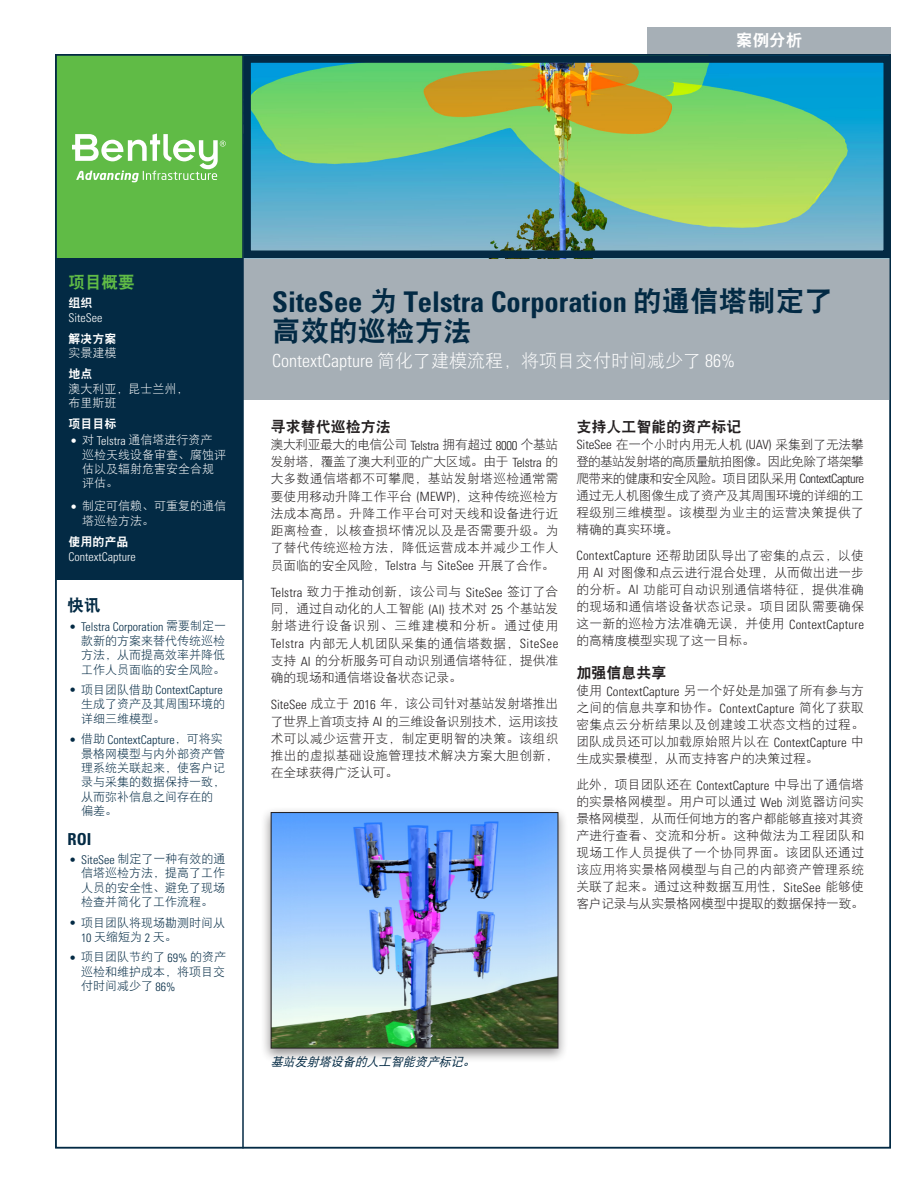
<style>
.page{position:relative;width:918px;height:1188px;background:#fff}
.page>*{position:absolute;margin:0;border:0;box-sizing:border-box;transform-origin:0 0}
.S__Title{font:700 condensed 28.5px/28.5px "Univers";color:#032a44}
.S__Title-2{font:18px "DF Hei W3";color:#fff}
.t1{font:16.5px "DF Hei W9";color:#fff}
.S__Sidebar_Header_G{font:16.5px "DF Hei W9";color:#60bb46}
.S__Sidebar_Header_B{font:700 condensed 16.5px "Univers";color:#032a44}
.S__Sidebar_Header_B-2{font:16.5px "DF Hei W9";color:#032a44}
.S__Body_Sub-Heads{font:15px "DF Hei W9";color:#231f20}
.S__Body_copy{font:12.75px/17.2px "DF Hei W3";letter-spacing:.015em;color:#231f20;text-align:justify}
.t2{font:12px/14.4px "DF Hei W3";color:#032a44;text-align:justify}
.S__Sidebar_body_Whi{font:12px/14.2px "DF Hei W3";color:#fff}
.S__Sidebar_body_Whi-2{font:300 condensed 12px "Univers LT Std";color:#fff}
.S__Sidebar_sub-head{font:12px "DF Hei W9";color:#fff}
.S__Image_captions{font:italic 12px "DF Hei W5";color:#032a44}
.s1{font-family:"Univers LT Std";font-weight:300;font-stretch:condensed}
.s2{font-family:"DF Hei W9";font-weight:400;font-stretch:normal}
</style>
<div class="page">
<div style="left:55px;top:55px;width:188px;height:204px;background:#60bb46"></div>
<svg style="left:72px;top:134px;width:154px;height:48px"></svg>
<div style="left:648px;top:27px;width:243px;height:27px;background:#a6afb6"></div>
<div style="left:244px;top:258px;width:647px;height:141px;background:#a6afb6"></div>
<img style="left:252px;top:64px;width:630px;height:185px">
<div style="left:243px;top:55px;width:648px;height:203px;border:8px solid #032a44"></div>
<hr style="left:242px;top:54px;width:2px;height:1094px;background:#032a44">
<div style="left:55px;top:258px;width:187px;height:322px;background:#032a44"></div>
<div style="left:261px;top:807px;width:307px;height:256px;background:#231f20;opacity:.5"></div>
<img style="left:270px;top:812px;width:289px;height:237px">
<p class="t1" style="left:736px;top:32px;width:67px">案例分析</p>
<p class="S__Sidebar_Header_G" style="left:69px;top:274px;width:67px">项目概要</p>
<p class="S__Sidebar_sub-head" style="left:69px;top:297px;width:25px">组织</p>
<p class="S__Sidebar_body_Whi-2" style="left:69px;top:311px;width:35px">SiteSee</p>
<p class="S__Sidebar_sub-head" style="left:69px;top:333px;width:49px">解决方案</p>
<p class="S__Sidebar_body_Whi" style="left:69px;top:346px;width:49px">实景建模</p>
<p class="S__Sidebar_sub-head" style="left:69px;top:368px;width:25px">地点</p>
<p class="S__Sidebar_body_Whi" style="left:69px;top:381px;width:121px">澳大利亚，昆士兰州，布里斯班</p>
<p class="S__Sidebar_sub-head" style="left:69px;top:418px;width:49px">项目目标</p>
<p class="S__Sidebar_body_Whi" style="left:82px;top:433px;width:145px;text-indent:-12px"><span class="s1">•</span> 对 <span class="s1">Telstra</span> 通信塔进行资产巡检天线设备审查、腐蚀评估以及辐射危害安全合规评估。</p>
<p class="S__Sidebar_body_Whi" style="left:82px;top:499px;width:145px;text-indent:-12px"><span class="s1">•</span> 制定可信赖、可重复的通信塔巡检方法。</p>
<p class="S__Sidebar_sub-head" style="left:69px;top:535px;width:61px">使用的产品</p>
<p class="S__Sidebar_body_Whi-2" style="left:69px;top:549px;width:69px">ContextCapture</p>
<p class="S__Sidebar_Header_B-2" style="left:68px;top:597px;width:34px">快讯</p>
<p class="t2" style="left:81px;top:619px;width:147px;text-indent:-12px"><span class="s1">• Telstra Corporation</span> 需要制定一款新的方案来替代传统巡检方法，从而提高效率并降低工作人员面临的安全风险。</p>
<p class="t2" style="left:81px;top:683px;width:145px;text-align:left;text-indent:-12px"><span class="s1">•</span> 项目团队借助 <span class="s1">ContextCapture</span>生成了资产及其周围环境的详细三维模型。</p>
<p class="t2" style="left:81px;top:732px;width:145px;text-align:left;text-indent:-12px"><span class="s1">•</span> 借助 <span class="s1">ContextCapture</span>，可将实景格网模型与内外部资产管理系统关联起来，使客户记录与采集的数据保持一致，从而弥补信息之间存在的偏差。</p>
<p class="S__Sidebar_Header_B" style="left:68px;top:829px;width:25px">ROI</p>
<p class="t2" style="left:81px;top:851px;width:146px;text-indent:-12px"><span class="s1">• SiteSee</span> 制定了一种有效的通信塔巡检方法，提高了工作人员的安全性、避免了现场检查并简化了工作流程。</p>
<p class="t2" style="left:81px;top:915px;width:145px;text-indent:-12px"><span class="s1">•</span> 项目团队将现场勘测时间从<br><span class="s1">10</span> 天缩短为 <span class="s1">2</span> 天。</p>
<p class="t2" style="left:81px;top:950px;width:147px;text-indent:-12px"><span class="s1">•</span> 项目团队节约了 <span class="s1">69%</span> 的资产巡检和维护成本，将项目交付时间减少了 <span class="s1">86%</span></p>
<p class="S__Title" style="left:272px;top:288px;width:562px">SiteSee <span class="s2">为</span> Telstra Corporation <span class="s2">的通信塔制定了高效的巡检方法</span></p>
<p class="S__Title-2" style="left:272px;top:351px;width:464px"><span class="s1">ContextCapture</span> 简化了建模流程，将项目交付时间减少了 <span class="s1">86%</span></p>
<p class="S__Body_Sub-Heads" style="left:271px;top:419px;width:121px">寻求替代巡检方法</p>
<p class="S__Body_copy" style="left:271px;top:436px;width:289px">澳大利亚最大的电信公司 <span class="s1">Telstra</span> 拥有超过 <span class="s1">8000</span> 个基站发射塔，覆盖了澳大利亚的广大区域。由于 <span class="s1">Telstra</span> 的大多数通信塔都不可攀爬，基站发射塔巡检通常需要使用移动升降工作平台 <span class="s1">(MEWP)</span>，这种传统巡检方法成本高昂。升降工作平台可对天线和设备进行近距离检查，以核查损坏情况以及是否需要升级。为了替代传统巡检方法，降低运营成本并减少工作人员面临的安全风险，<span class="s1">Telstra</span> 与 <span class="s1">SiteSee</span> 开展了合作。</p>
<p class="S__Body_copy" style="left:271px;top:583px;width:289px"><span class="s1">Telstra</span> 致力于推动创新，该公司与 <span class="s1">SiteSee</span> 签订了合同，通过自动化的人工智能 <span class="s1">(AI)</span> 技术对 <span class="s1">25</span> 个基站发射塔进行设备识别、三维建模和分析。通过使用<span class="s1">Telstra</span> 内部无人机团队采集的通信塔数据，<span class="s1">SiteSee</span>支持 <span class="s1">AI</span> 的分析服务可自动识别通信塔特征，提供准确的现场和通信塔设备状态记录。</p>
<p class="S__Body_copy" style="left:271px;top:695px;width:289px"><span class="s1">SiteSee</span> 成立于 <span class="s1">2016</span> 年，该公司针对基站发射塔推出了世界上首项支持 <span class="s1">AI</span> 的三维设备识别技术，运用该技术可以减少运营开支，制定更明智的决策。该组织推出的虚拟基础设施管理技术解决方案大胆创新，在全球获得广泛认可。</p>
<p class="S__Body_Sub-Heads" style="left:576px;top:419px;width:166px">支持人工智能的资产标记</p>
<p class="S__Body_copy" style="left:576px;top:436px;width:289px"><span class="s1">SiteSee</span> 在一个小时内用无人机 <span class="s1">(UAV)</span> 采集到了无法攀登的基站发射塔的高质量航拍图像。因此免除了塔架攀爬带来的健康和安全风险。项目团队采用 <span class="s1">ContextCapture</span>通过无人机图像生成了资产及其周围环境的详细的工程级别三维模型。该模型为业主的运营决策提供了精确的真实环境。</p>
<p class="S__Body_copy" style="left:576px;top:547px;width:289px"><span class="s1">ContextCapture</span> 还帮助团队导出了密集的点云，以使用 <span class="s1">AI</span> 对图像和点云进行混合处理，从而做出进一步的分析。<span class="s1">AI</span> 功能可自动识别通信塔特征，提供准确的现场和通信塔设备状态记录。项目团队需要确保这一新的巡检方法准确无误，并使用 <span class="s1">ContextCapture</span>的高精度模型实现了这一目标。</p>
<p class="S__Body_Sub-Heads" style="left:576px;top:665px;width:91px">加强信息共享</p>
<p class="S__Body_copy" style="left:576px;top:682px;width:289px">使用 <span class="s1">ContextCapture</span> 另一个好处是加强了所有参与方之间的信息共享和协作。<span class="s1">ContextCapture</span> 简化了获取密集点云分析结果以及创建竣工状态文档的过程。团队成员还可以加载原始照片以在 <span class="s1">ContextCapture</span> 中生成实景模型，从而支持客户的决策过程。</p>
<p class="S__Body_copy" style="left:576px;top:776px;width:289px">此外，项目团队还在 <span class="s1">ContextCapture</span> 中导出了通信塔的实景格网模型。用户可以通过 <span class="s1">Web</span> 浏览器访问实景格网模型，从而任何地方的客户都能够直接对其资产进行查看、交流和分析。这种做法为工程团队和现场工作人员提供了一个协同界面。该团队还通过该应用将实景格网模型与自己的内部资产管理系统关联了起来。通过这种数据互用性，<span class="s1">SiteSee</span> 能够使客户记录与从实景格网模型中提取的数据保持一致。</p>
<p class="S__Image_captions" style="left:271px;top:1056px;width:209px">基站发射塔设备的人工智能资产标记。</p>
</div>
